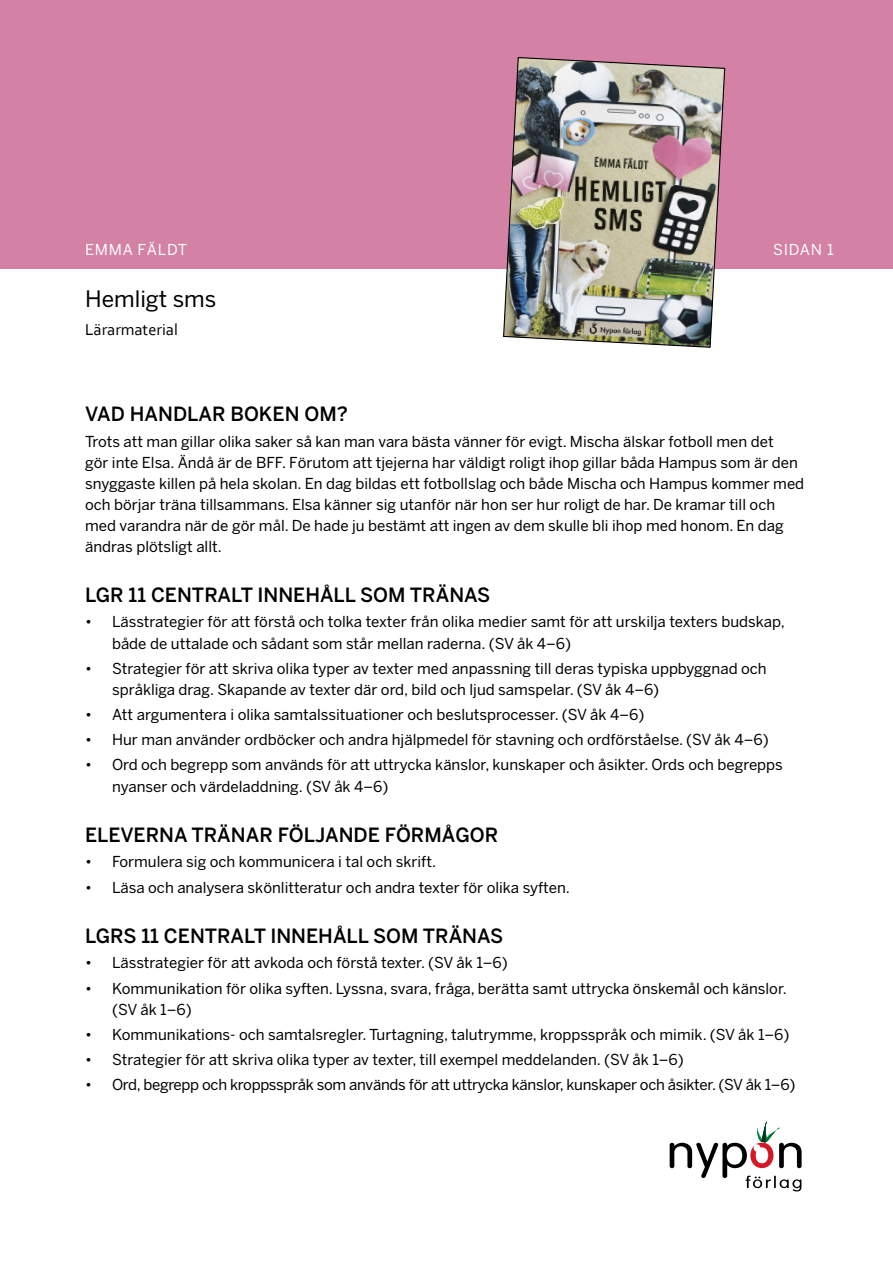
<style>
.page{position:relative;width:893px;height:1263px;background:#fff}
.page>*{position:absolute;margin:0;border:0;box-sizing:border-box;transform-origin:0 0}
.t1{font:22.5px "Benton Sans";color:#000}
.t2{font:500 19.5px "Benton Sans";color:#000}
.t3{font:16.5px "Corbel";color:#000}
.t4{font:15px/21px "Benton Sans";color:#000}
.t5{font:15px "Benton Sans";letter-spacing:-.02em;color:#000}
.t6{font:15px "Benton Sans";letter-spacing:.05em;color:#fff}
</style>
<div class="page">
<div style="left:0;top:0;width:893px;height:229px;background:#d381a5"></div>
<div style="left:0;top:229px;width:893px;height:40px;background:#d381a5"></div>
<img style="left:503px;top:57px;width:223px;height:291px">
<svg style="left:670px;top:1121px;width:132px;height:70px"></svg>
<p class="t6" style="left:85px;top:241px;width:104px">EMMA FÄLDT</p>
<p class="t6" style="left:773px;top:241px;width:62px">SIDAN 1</p>
<h1 class="t1" style="left:85px;top:286px;width:133px">Hemligt sms</h1>
<p class="t3" style="left:85px;top:320px;width:94px">Lärarmaterial</p>
<h2 class="t2" style="left:85px;top:403px;width:264px">VAD HANDLAR BOKEN OM?</h2>
<p class="t4" style="left:85px;top:431px;width:721px">Trots att man gillar olika saker så kan man vara bästa vänner för evigt. Mischa älskar fotboll men det<br>gör inte Elsa. Ändå är de BFF. Förutom att tjejerna har väldigt roligt ihop gillar båda Hampus som är den snyggaste killen på hela skolan. En dag bildas ett fotbollslag och både Mischa och Hampus kommer med och börjar träna tillsammans. Elsa känner sig utanför när hon ser hur roligt de har. De kramar till och med varandra när de gör mål. De hade ju bestämt att ingen av dem skulle bli ihop med honom. En dag ändras plötsligt allt.</p>
<h2 class="t2" style="left:85px;top:584px;width:407px">LGR 11 CENTRALT INNEHÅLL SOM TRÄNAS</h2>
<p class="t4" style="left:112px;top:612px;width:674px;text-indent:-27px">• Lässtrategier för att förstå och tolka texter från olika medier samt för att urskilja texters budskap, både de uttalade och sådant som står mellan raderna. (SV åk 4–6)</p>
<p class="t4" style="left:112px;top:658px;width:656px;text-indent:-27px">• Strategier för att skriva olika typer av texter med anpassning till deras typiska uppbyggnad och språkliga drag. Skapande av texter där ord, bild och ljud samspelar. (SV åk 4–6)</p>
<p class="t4" style="left:85px;top:704px;width:561px">• Att argumentera i olika samtalssituationer och beslutsprocesser. (SV åk 4–6)</p>
<p class="t4" style="left:85px;top:729px;width:685px">• Hur man använder ordböcker och andra hjälpmedel för stavning och ordförståelse. (SV åk 4–6)</p>
<p class="t4" style="left:112px;top:755px;width:672px;text-indent:-27px">• Ord och begrepp som används för att uttrycka känslor, kunskaper och åsikter. Ords och begrepps nyanser och värdeladdning. (SV åk 4–6)</p>
<h2 class="t2" style="left:85px;top:824px;width:415px">ELEVERNA TRÄNAR FÖLJANDE FÖRMÅGOR</h2>
<p class="t4" style="left:85px;top:852px;width:353px">• Formulera sig och kommunicera i tal och skrift.</p>
<p class="t4" style="left:85px;top:877px;width:486px">• Läsa och analysera skönlitteratur och andra texter för olika syften.</p>
<h2 class="t2" style="left:85px;top:925px;width:420px">LGRS 11 CENTRALT INNEHÅLL SOM TRÄNAS</h2>
<p class="t4" style="left:85px;top:953px;width:424px">• Lässtrategier för att avkoda och förstå texter. (SV åk 1–6)</p>
<p class="t4" style="left:112px;top:978px;width:676px;text-indent:-27px">• Kommunikation för olika syften. Lyssna, svara, fråga, berätta samt uttrycka önskemål och känslor. (SV åk 1–6)</p>
<p class="t4" style="left:85px;top:1024px;width:706px">• Kommunikations- och samtalsregler. Turtagning, talutrymme, kroppsspråk och mimik. (SV åk 1–6)</p>
<p class="t4" style="left:85px;top:1049px;width:600px">• Strategier för att skriva olika typer av texter, till exempel meddelanden. (SV åk 1–6)</p>
<p class="t5" style="left:85px;top:1076px;width:712px">• Ord, begrepp och kroppsspråk som används för att uttrycka känslor, kunskaper och åsikter. (SV åk 1–6)</p>
</div>
